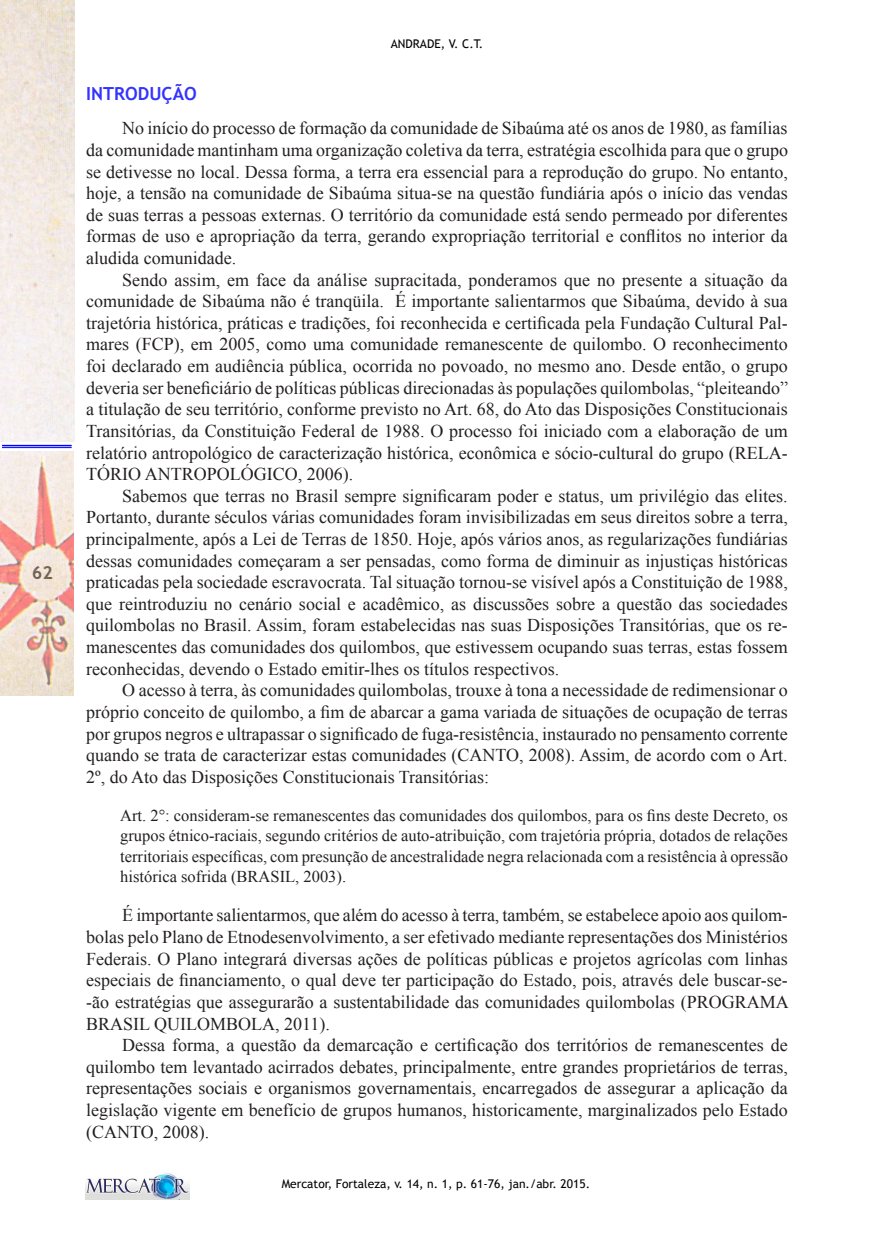
<style>
.page{position:relative;width:893px;height:1234px;background:#fff}
.page>*{position:absolute;margin:0;border:0;box-sizing:border-box;transform-origin:0 0}
.t1{font:18px/21.6px "Times New Roman";color:#231f20;text-align:justify}
.SUBTÍTULO_1{font:700 18px "Trebuchet MS";color:#33f}
.t2{font:700 18px "Trebuchet MS";color:#000}
.CITAÇÃO_DE_TESE{font:16.5px/20.2px "Times New Roman";color:#231f20;text-align:justify}
.t3{font:12px "Trebuchet MS";color:#000}
</style>
<div class="page">
<img style="left:85px;top:1172px;width:105px;height:27px">
<img style="left:0;top:451px;width:74px;height:244px">
<img style="left:0;top:0;width:74px;height:442px">
<hr style="left:2px;top:445px;width:70px;height:1px;background:#00f">
<hr style="left:2px;top:447px;width:70px;height:1px;background:#00f">
<p class="t2" style="left:32px;top:561px;width:23px">62</p>
<p class="t3" style="left:391px;top:37px;width:94px">ANDRADE, V. C.T.</p>
<p class="SUBTÍTULO_1" style="left:86px;top:82px;width:112px">INTRODUÇÃO</p>
<p class="t1" style="left:86px;top:117px;width:704px;text-indent:36px">No início do processo de formação da comunidade de Sibaúma até os anos de 1980, as famílias da comunidade mantinham uma organização coletiva da terra, estratégia escolhida para que o grupo se detivesse no local. Dessa forma, a terra era essencial para a reprodução do grupo. No entanto, hoje, a tensão na comunidade de Sibaúma situa-se na questão fundiária após o início das vendas de suas terras a pessoas externas. O território da comunidade está sendo permeado por diferentes formas de uso e apropriação da terra, gerando expropriação territorial e conflitos no interior da aludida comunidade.</p>
<p class="t1" style="left:86px;top:268px;width:704px;text-indent:36px">Sendo assim, em face da análise supracitada, ponderamos que no presente a situação da comunidade de Sibaúma não é tranqüila. É importante salientarmos que Sibaúma, devido à sua trajetória histórica, práticas e tradições, foi reconhecida e certificada pela Fundação Cultural Pal&shy;mares (FCP), em 2005, como uma comunidade remanescente de quilombo. O reconhecimento foi declarado em audiência pública, ocorrida no povoado, no mesmo ano. Desde então, o grupo deveria ser beneficiário de políticas públicas direcionadas às populações quilombolas, “pleiteando” a titulação de seu território, conforme previsto no Art. 68, do Ato das Disposições Constitucionais Transitórias, da Constituição Federal de 1988. O processo foi iniciado com a elaboração de um relatório antropológico de caracterização histórica, econômica e sócio-cultural do grupo (RELA-TÓRIO ANTROPOLÓGICO, 2006).</p>
<p class="t1" style="left:86px;top:484px;width:703px;text-indent:36px">Sabemos que terras no Brasil sempre significaram poder e status, um privilégio das elites.<br>Portanto, durante séculos várias comunidades foram invisibilizadas em seus direitos sobre a terra, principalmente, após a Lei de Terras de 1850. Hoje, após vários anos, as regularizações fundiárias dessas comunidades começaram a ser pensadas, como forma de diminuir as injustiças históricas praticadas pela sociedade escravocrata. Tal situação tornou-se visível após a Constituição de 1988, que reintroduziu no cenário social e acadêmico, as discussões sobre a questão das sociedades quilombolas no Brasil. Assim, foram estabelecidas nas suas Disposições Transitórias, que os re&shy;manescentes das comunidades dos quilombos, que estivessem ocupando suas terras, estas fossem reconhecidas, devendo o Estado emitir-lhes os títulos respectivos.</p>
<p class="t1" style="left:86px;top:679px;width:703px;text-indent:36px">O acesso à terra, às comunidades quilombolas, trouxe à tona a necessidade de redimensionar o próprio conceito de quilombo, a fim de abarcar a gama variada de situações de ocupação de terras por grupos negros e ultrapassar o significado de fuga-resistência, instaurado no pensamento corrente quando se trata de caracterizar estas comunidades (CANTO, 2008). Assim, de acordo com o Art.<br>2º, do Ato das Disposições Constitucionais Transitórias:</p>
<p class="CITAÇÃO_DE_TESE" style="left:120px;top:805px;width:669px">Art. 2°: consideram-se remanescentes das comunidades dos quilombos, para os fins deste Decreto, os grupos étnico-raciais, segundo critérios de auto-atribuição, com trajetória própria, dotados de relações territoriais específicas, com presunção de ancestralidade negra relacionada com a resistência à opressão histórica sofrida (BRASIL, 2003).</p>
<p class="t1" style="left:86px;top:904px;width:704px;text-indent:36px">É importante salientarmos, que além do acesso à terra, também, se estabelece apoio aos quilom&shy;bolas pelo Plano de Etnodesenvolvimento, a ser efetivado mediante representações dos Ministérios Federais. O Plano integrará diversas ações de políticas públicas e projetos agrícolas com linhas especiais de financiamento, o qual deve ter participação do Estado, pois, através dele buscar-se--ão estratégias que assegurarão a sustentabilidade das comunidades quilombolas (PROGRAMA BRASIL QUILOMBOLA, 2011).</p>
<p class="t1" style="left:86px;top:1033px;width:703px;text-indent:36px">Dessa forma, a questão da demarcação e certificação dos territórios de remanescentes de quilombo tem levantado acirrados debates, principalmente, entre grandes proprietários de terras, representações sociais e organismos governamentais, encarregados de assegurar a aplicação da legislação vigente em benefício de grupos humanos, historicamente, marginalizados pelo Estado (CANTO, 2008).</p>
<p class="t3" style="left:282px;top:1176px;width:310px">Mercator, Fortaleza, v. 14, n. 1, p. 61-76, jan./abr. 2015.</p>
</div>
